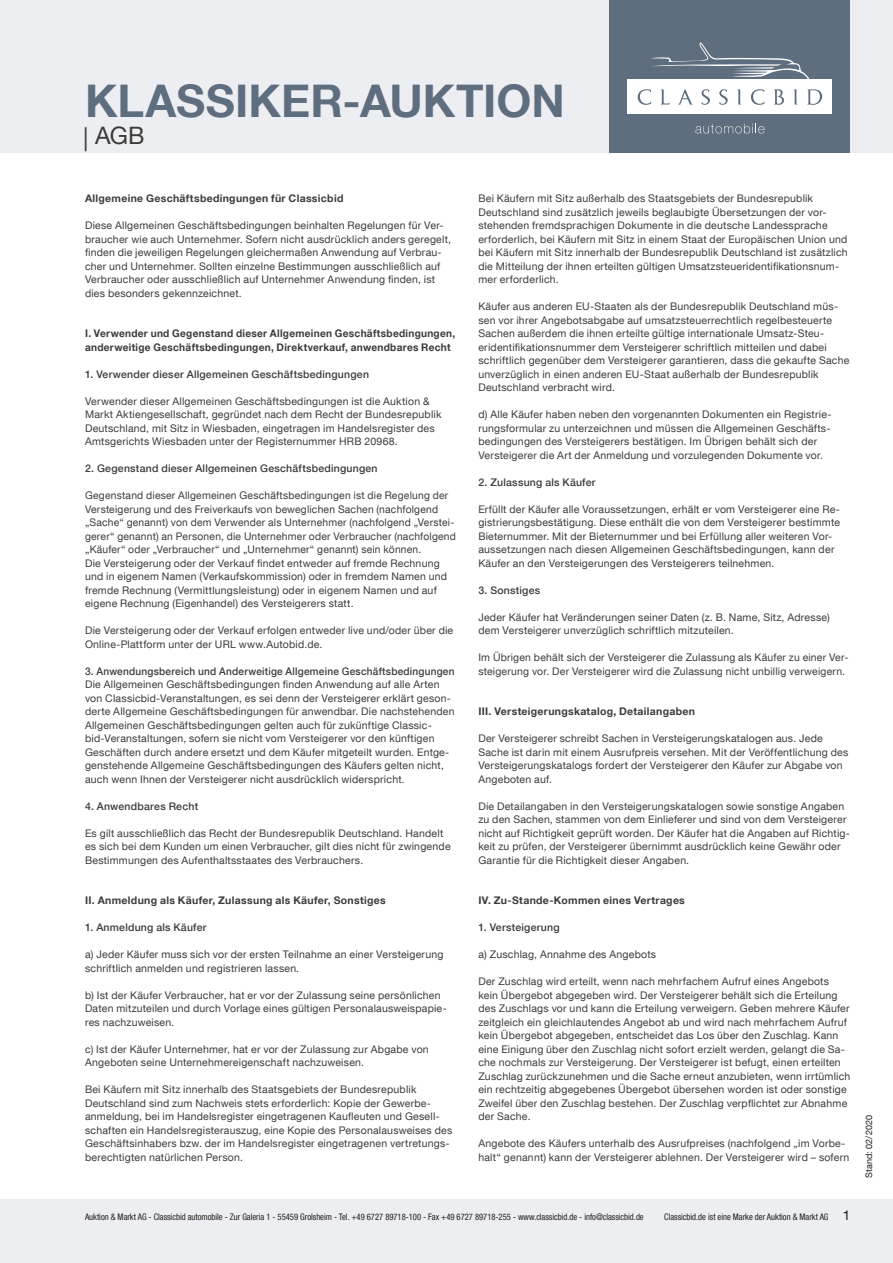
<style>
.page{position:relative;width:893px;height:1263px;background:#fff}
.page>*{position:absolute;margin:0;border:0;box-sizing:border-box;transform-origin:0 0}
.t1{font:700 45px "Helvetica Neue LT Com";color:#5f6e7f}
.t2{font:24px "Helvetica Neue LT Com";color:#3c3c3b}
.t3{font:13.5px "Helvetica Neue LT Com";color:#1d1d1b}
.t4{font:10.5px/13.5px "Helvetica Neue LT Com";letter-spacing:.02em;color:#3c3c3b}
.t5{font:500 10.5px "Helvetica Neue LT Com";letter-spacing:.02em;color:#3c3c3b}
.t6{font:700 10.5px "Helvetica Neue LT Com";letter-spacing:.03em;color:#3c3c3b}
.t7{font:700 10.5px/13.5px "Helvetica Neue LT Com";letter-spacing:.03em;color:#3c3c3b;scale:.96 1}
.t8{font:500 10.5px "Helvetica Neue LT Com";letter-spacing:.02em;color:#3c3c3b;scale:.96 1}
.t9{font:condensed 9px "Helvetica Neue LT Com";color:#1d1d1b;scale:.95 1}
.t10{font:9px "Helvetica Neue LT Com";color:#1d1d1b}
</style>
<div class="page">
<div style="left:0;top:0;width:893px;height:152px;background:#edeef1"></div>
<div style="left:0;top:1199px;width:893px;height:64px;background:#edeef1"></div>
<div style="left:609px;top:0;width:241px;height:152px;background:#5f6e7f"></div>
<svg style="left:650px;top:42px;width:160px;height:38px"></svg>
<div style="left:628px;top:80px;width:204px;height:34px;background:#fff"></div>
<svg style="left:638px;top:89px;width:13px;height:16px"></svg>
<svg style="left:661px;top:89px;width:9px;height:16px"></svg>
<svg style="left:678px;top:89px;width:15px;height:16px"></svg>
<svg style="left:701px;top:89px;width:9px;height:16px"></svg>
<svg style="left:719px;top:89px;width:9px;height:16px"></svg>
<svg style="left:737px;top:89px;width:4px;height:16px"></svg>
<svg style="left:751px;top:89px;width:13px;height:16px"></svg>
<svg style="left:774px;top:89px;width:10px;height:16px"></svg>
<svg style="left:794px;top:89px;width:3px;height:16px"></svg>
<svg style="left:807px;top:89px;width:15px;height:16px"></svg>
<svg style="left:695px;top:124px;width:69px;height:9px"></svg>
<h1 class="t1" style="left:85px;top:73px;width:481px">KLASSIKER-AUKTION</h1>
<h2 class="t2" style="left:83px;top:120px;width:63px">| AGB</h2>
<p class="t6" style="left:85px;top:192px;width:260px">Allgemeine Geschäftsbedingungen für Classicbid</p>
<p class="t4" style="left:85px;top:218px;width:368px">Diese Allgemeinen Geschäftsbedingungen beinhalten Regelungen für Ver&shy;braucher wie auch Unternehmer. Sofern nicht ausdrücklich anders geregelt, finden die jeweiligen Regelungen gleichermaßen Anwendung auf Verbrau&shy;cher und Unternehmer. Sollten einzelne Bestimmungen ausschließlich auf Verbraucher oder ausschließlich auf Unternehmer Anwendung finden, ist dies besonders gekennzeichnet.</p>
<p class="t7" style="left:85px;top:326px;width:387px">I. Verwender und Gegenstand dieser Allgemeinen Geschäftsbedingungen, anderweitige Geschäftsbedingungen, Direktverkauf, anwendbares Recht</p>
<p class="t5" style="left:85px;top:367px;width:285px">1. Verwender dieser Allgemeinen Geschäftsbedingungen</p>
<p class="t4" style="left:85px;top:394px;width:358px">Verwender dieser Allgemeinen Geschäftsbedingungen ist die Auktion &amp; Markt Aktiengesellschaft, gegründet nach dem Recht der Bundesrepublik Deutschland, mit Sitz in Wiesbaden, eingetragen im Handelsregister des Amtsgerichts Wiesbaden unter der Registernummer HRB 20968.</p>
<p class="t5" style="left:85px;top:462px;width:294px">2. Gegenstand dieser Allgemeinen Geschäftsbedingungen</p>
<p class="t4" style="left:85px;top:488px;width:372px">Gegenstand dieser Allgemeinen Geschäftsbedingungen ist die Regelung der Versteigerung und des Freiverkaufs von beweglichen Sachen (nachfolgend „Sache“ genannt) von dem Verwender als Unternehmer (nachfolgend „Verstei&shy;gerer“ genannt) an Personen, die Unternehmer oder Verbraucher (nachfolgend „Käufer“ oder „Verbraucher“ und „Unternehmer“ genannt) sein können.<br>Die Versteigerung oder der Verkauf findet entweder auf fremde Rechnung und in eigenem Namen (Verkaufskommission) oder in fremdem Namen und fremde Rechnung (Vermittlungsleistung) oder in eigenem Namen und auf eigene Rechnung (Eigenhandel) des Versteigerers statt.</p>
<p class="t4" style="left:85px;top:623px;width:370px">Die Versteigerung oder der Verkauf erfolgen entweder live und/oder über die<br>Online-Plattform unter der URL www.Autobid.de.</p>
<p class="t8" style="left:85px;top:664px;width:386px">3. Anwendungsbereich und Anderweitige Allgemeine Geschäftsbedingungen</p>
<p class="t4" style="left:85px;top:677px;width:371px">Die Allgemeinen Geschäftsbedingungen finden Anwendung auf alle Arten von Classicbid-Veranstaltungen, es sei denn der Versteigerer erklärt geson&shy;derte Allgemeine Geschäftsbedingungen für anwendbar. Die nachstehenden Allgemeinen Geschäftsbedingungen gelten auch für zukünftige Classic&shy;bid-Veranstaltungen, sofern sie nicht vom Versteigerer vor den künftigen Geschäften durch andere ersetzt und dem Käufer mitgeteilt wurden. Entge&shy;genstehende Allgemeine Geschäftsbedingungen des Käufers gelten nicht, auch wenn Ihnen der Versteigerer nicht ausdrücklich widerspricht.</p>
<p class="t5" style="left:85px;top:799px;width:115px">4. Anwendbares Recht</p>
<p class="t4" style="left:85px;top:826px;width:367px">Es gilt ausschließlich das Recht der Bundesrepublik Deutschland. Handelt es sich bei dem Kunden um einen Verbraucher, gilt dies nicht für zwingende<br>Bestimmungen des Aufenthaltsstaates des Verbrauchers.</p>
<p class="t6" style="left:85px;top:894px;width:302px">II. Anmeldung als Käufer, Zulassung als Käufer, Sonstiges</p>
<p class="t5" style="left:85px;top:921px;width:123px">1. Anmeldung als Käufer</p>
<p class="t4" style="left:85px;top:947px;width:360px">a) Jeder Käufer muss sich vor der ersten Teilnahme an einer Versteigerung schriftlich anmelden und registrieren lassen.</p>
<p class="t4" style="left:85px;top:988px;width:363px">b) Ist der Käufer Verbraucher, hat er vor der Zulassung seine persönlichen<br>Daten mitzuteilen und durch Vorlage eines gültigen Personalausweispapie&shy;res nachzuweisen.</p>
<p class="t4" style="left:85px;top:1042px;width:345px">c) Ist der Käufer Unternehmer, hat er vor der Zulassung zur Abgabe von<br>Angeboten seine Unternehmereigenschaft nachzuweisen.</p>
<p class="t4" style="left:85px;top:1082px;width:369px">Bei Käufern mit Sitz innerhalb des Staatsgebiets der Bundesrepublik Deutschland sind zum Nachweis stets erforderlich: Kopie der Gewerbe&shy;anmeldung, bei im Handelsregister eingetragenen Kaufleuten und Gesell&shy;schaften ein Handelsregisterauszug, eine Kopie des Personalausweises des Geschäftsinhabers bzw. der im Handelsregister eingetragenen vertretungs&shy;berechtigten natürlichen Person.</p>
<p class="t4" style="left:478px;top:191px;width:371px">Bei Käufern mit Sitz außerhalb des Staatsgebiets der Bundesrepublik Deutschland sind zusätzlich jeweils beglaubigte Übersetzungen der vor&shy;stehenden fremdsprachigen Dokumente in die deutsche Landessprache erforderlich, bei Käufern mit Sitz in einem Staat der Europäischen Union und bei Käufern mit Sitz innerhalb der Bundesrepublik Deutschland ist zusätzlich die Mitteilung der ihnen erteilten gültigen Umsatzsteueridentifikationsnum&shy;mer erforderlich.</p>
<p class="t4" style="left:478px;top:299px;width:373px">Käufer aus anderen EU-Staaten als der Bundesrepublik Deutschland müs&shy;sen vor ihrer Angebotsabgabe auf umsatzsteuerrechtlich regelbesteuerte Sachen außerdem die ihnen erteilte gültige internationale Umsatz-Steu&shy;eridentifikationsnummer dem Versteigerer schriftlich mitteilen und dabei schriftlich gegenüber dem Versteigerer garantieren, dass die gekaufte Sache unverzüglich in einen anderen EU-Staat außerhalb der Bundesrepublik Deutschland verbracht wird.</p>
<p class="t4" style="left:478px;top:407px;width:355px">d) Alle Käufer haben neben den vorgenannten Dokumenten ein Registrie&shy;rungsformular zu unterzeichnen und müssen die Allgemeinen Geschäfts&shy;bedingungen des Versteigerers bestätigen. Im Übrigen behält sich der Versteigerer die Art der Anmeldung und vorzulegenden Dokumente vor.</p>
<p class="t5" style="left:478px;top:476px;width:119px">2. Zulassung als Käufer</p>
<p class="t4" style="left:478px;top:502px;width:363px">Erfüllt der Käufer alle Voraussetzungen, erhält er vom Versteigerer eine Re&shy;gistrierungsbestätigung. Diese enthält die von dem Versteigerer bestimmte Bieternummer. Mit der Bieternummer und bei Erfüllung aller weiteren Vor&shy;aussetzungen nach diesen Allgemeinen Geschäftsbedingungen, kann der Käufer an den Versteigerungen des Versteigerers teilnehmen.</p>
<p class="t5" style="left:478px;top:584px;width:63px">3. Sonstiges</p>
<p class="t4" style="left:478px;top:610px;width:353px">Jeder Käufer hat Veränderungen seiner Daten (z. B. Name, Sitz, Adresse) dem Versteigerer unverzüglich schriftlich mitzuteilen.</p>
<p class="t4" style="left:478px;top:650px;width:371px">Im Übrigen behält sich der Versteigerer die Zulassung als Käufer zu einer Ver&shy;steigerung vor. Der Versteigerer wird die Zulassung nicht unbillig verweigern.</p>
<p class="t6" style="left:478px;top:705px;width:218px">III. Versteigerungskatalog, Detailangaben</p>
<p class="t4" style="left:478px;top:731px;width:371px">Der Versteigerer schreibt Sachen in Versteigerungskatalogen aus. Jede Sache ist darin mit einem Ausrufpreis versehen. Mit der Veröffentlichung des Versteigerungskatalogs fordert der Versteigerer den Käufer zur Abgabe von Angeboten auf.</p>
<p class="t4" style="left:478px;top:799px;width:373px">Die Detailangaben in den Versteigerungskatalogen sowie sonstige Angaben zu den Sachen, stammen von dem Einlieferer und sind von dem Versteigerer nicht auf Richtigkeit geprüft worden. Der Käufer hat die Angaben auf Richtig&shy;keit zu prüfen, der Versteigerer übernimmt ausdrücklich keine Gewähr oder Garantie für die Richtigkeit dieser Angaben.</p>
<p class="t6" style="left:478px;top:894px;width:208px">IV. Zu-Stande-Kommen eines Vertrages</p>
<p class="t5" style="left:478px;top:921px;width:83px">1. Versteigerung</p>
<p class="t4" style="left:478px;top:947px;width:179px">a) Zuschlag, Annahme des Angebots</p>
<p class="t4" style="left:478px;top:974px;width:374px">Der Zuschlag wird erteilt, wenn nach mehrfachem Aufruf eines Angebots kein Übergebot abgegeben wird. Der Versteigerer behält sich die Erteilung des Zuschlags vor und kann die Erteilung verweigern. Geben mehrere Käufer zeitgleich ein gleichlautendes Angebot ab und wird nach mehrfachem Aufruf kein Übergebot abgegeben, entscheidet das Los über den Zuschlag. Kann eine Einigung über den Zuschlag nicht sofort erzielt werden, gelangt die Sa&shy;che nochmals zur Versteigerung. Der Versteigerer ist befugt, einen erteilten Zuschlag zurückzunehmen und die Sache erneut anzubieten, wenn irrtümlich ein rechtzeitig abgegebenes Übergebot übersehen worden ist oder sonstige Zweifel über den Zuschlag bestehen. Der Zuschlag verpflichtet zur Abnahme der Sache.</p>
<p class="t4" style="left:478px;top:1136px;width:372px">Angebote des Käufers unterhalb des Ausrufpreises (nachfolgend „im Vorbe&shy;halt“ genannt) kann der Versteigerer ablehnen. Der Versteigerer wird – sofern</p>
<p class="t9" style="left:85px;top:1212px;width:590px">Auktion &amp; Markt AG - Classicbid automobile - Zur Galeria 1 - 55459 Grolsheim - Tel. +49 6727 89718-100 - Fax +49 6727 89718-255 - www.classicbid.de - info@classicbid.de</p>
<p class="t9" style="left:664px;top:1212px;width:174px">Classicbid.de ist eine Marke der Auktion &amp; Markt AG</p>
<p class="t3" style="left:843px;top:1207px;width:9px">1</p>
<p class="t10" style="left:863px;top:1178px;width:64px;rotate:-90deg">Stand: 02/2020</p>
</div>
